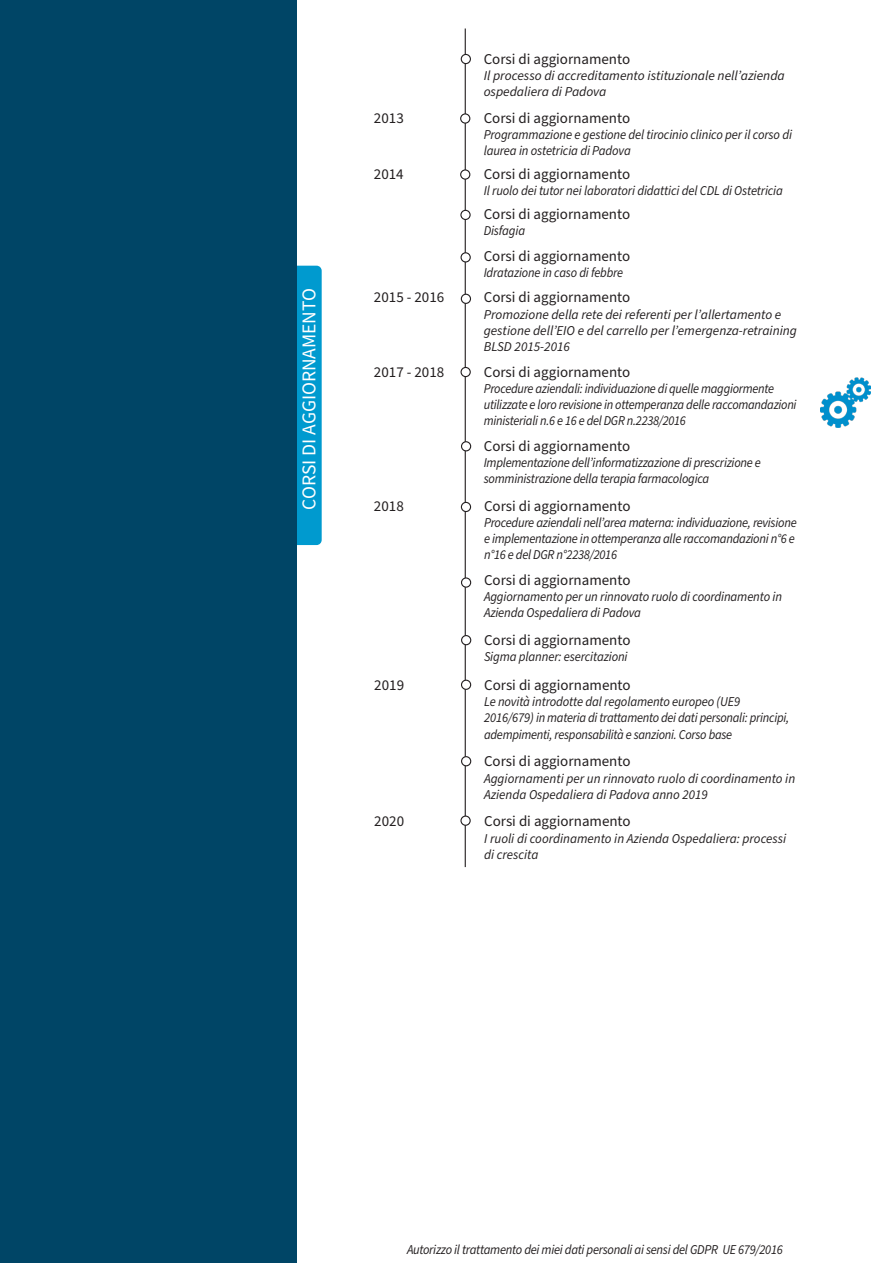
<style>
.page{position:relative;width:893px;height:1263px;background:#fff}
.page>*{position:absolute;margin:0;border:0;box-sizing:border-box;transform-origin:0 0}
.t1{font:19.5px "Source Sans Pro";color:#fff}
.t2{font:15px "Source Sans Pro";color:#231f20}
.t3{font:italic 13.5px/16.2px "Source Sans Pro";letter-spacing:-.015em;color:#231f20;scale:.94 1}
.t4{font:italic 13.5px/16.2px "Source Sans Pro";letter-spacing:-.015em;color:#231f20}
.t5{font:italic 13.5px/16.2px "Source Sans Pro";letter-spacing:-.015em;color:#231f20;scale:.93 1}
.t6{font:italic 13.5px/16.2px "Source Sans Pro";letter-spacing:-.015em;color:#231f20;scale:.92 1}
</style>
<div class="page">
<div style="left:286px;top:266px;width:36px;height:279px;background:#009acf;border-radius:5px"></div>
<hr style="left:465px;top:29px;width:1px;height:838px;background:#231f20">
<div style="left:461px;top:54px;width:9px;height:10px;background:#fff;border-radius:50%"></div>
<div style="left:461px;top:54px;width:10px;height:10px;border:1px solid #231f20;border-radius:50%"></div>
<div style="left:461px;top:170px;width:9px;height:9px;background:#fff;border-radius:50%"></div>
<div style="left:460px;top:169px;width:10px;height:11px;border:1px solid #231f20;border-radius:50%"></div>
<div style="left:461px;top:210px;width:9px;height:9px;background:#fff;border-radius:50%"></div>
<div style="left:460px;top:210px;width:11px;height:10px;border:1px solid #231f20;border-radius:50%"></div>
<div style="left:461px;top:114px;width:9px;height:9px;background:#fff;border-radius:50%"></div>
<div style="left:460px;top:113px;width:10px;height:11px;border:1px solid #231f20;border-radius:50%"></div>
<div style="left:461px;top:253px;width:9px;height:9px;background:#fff;border-radius:50%"></div>
<div style="left:460px;top:252px;width:11px;height:10px;border:1px solid #231f20;border-radius:50%"></div>
<div style="left:461px;top:294px;width:9px;height:9px;background:#fff;border-radius:50%"></div>
<div style="left:461px;top:294px;width:10px;height:10px;border:1px solid #231f20;border-radius:50%"></div>
<div style="left:461px;top:367px;width:9px;height:10px;background:#fff;border-radius:50%"></div>
<div style="left:460px;top:367px;width:11px;height:10px;border:1px solid #231f20;border-radius:50%"></div>
<div style="left:461px;top:502px;width:10px;height:9px;background:#fff;border-radius:50%"></div>
<div style="left:461px;top:502px;width:10px;height:10px;border:1px solid #231f20;border-radius:50%"></div>
<div style="left:461px;top:578px;width:10px;height:9px;background:#fff;border-radius:50%"></div>
<div style="left:461px;top:577px;width:10px;height:11px;border:1px solid #231f20;border-radius:50%"></div>
<div style="left:462px;top:636px;width:9px;height:9px;background:#fff;border-radius:50%"></div>
<div style="left:461px;top:635px;width:10px;height:10px;border:1px solid #231f20;border-radius:50%"></div>
<div style="left:461px;top:680px;width:10px;height:9px;background:#fff;border-radius:50%"></div>
<div style="left:461px;top:680px;width:10px;height:10px;border:1px solid #231f20;border-radius:50%"></div>
<div style="left:462px;top:757px;width:9px;height:9px;background:#fff;border-radius:50%"></div>
<div style="left:461px;top:756px;width:10px;height:10px;border:1px solid #231f20;border-radius:50%"></div>
<svg style="left:461px;top:816px;width:9px;height:9px"></svg>
<div style="left:460px;top:815px;width:11px;height:11px;border:1px solid #231f20;border-radius:50%"></div>
<div style="left:0;top:0;width:297px;height:1263px;background:#004566"></div>
<img style="left:820px;top:377px;width:50px;height:50px">
<div style="left:461px;top:442px;width:10px;height:9px;background:#fff;border-radius:50%"></div>
<div style="left:461px;top:441px;width:10px;height:10px;border:1px solid #231f20;border-radius:50%"></div>
<p class="t1" style="left:296px;top:510px;width:223px;rotate:-90deg">CORSI DI AGGIORNAMENTO</p>
<p class="t2" style="left:374px;top:108px;width:31px">2013</p>
<p class="t2" style="left:374px;top:164px;width:31px">2014</p>
<p class="t2" style="left:374px;top:287px;width:72px">2015 - 2016</p>
<p class="t2" style="left:374px;top:361px;width:72px">2017 - 2018</p>
<p class="t2" style="left:374px;top:496px;width:31px">2018</p>
<p class="t2" style="left:374px;top:675px;width:31px">2019</p>
<p class="t2" style="left:374px;top:811px;width:31px">2020</p>
<p class="t2" style="left:484px;top:49px;width:148px">Corsi di aggiornamento</p>
<p class="t4" style="left:484px;top:68px;width:303px">Il processo di accreditamento istituzionale nell’azienda ospedaliera di Padova</p>
<p class="t2" style="left:484px;top:108px;width:148px">Corsi di aggiornamento</p>
<p class="t3" style="left:484px;top:127px;width:330px">Programmazione e gestione del tirocinio clinico per il corso di laurea in ostetricia di Padova</p>
<p class="t2" style="left:484px;top:164px;width:148px">Corsi di aggiornamento</p>
<p class="t3" style="left:484px;top:183px;width:320px">Il ruolo dei tutor nei laboratori didattici del CDL di Ostetricia</p>
<p class="t2" style="left:484px;top:204px;width:148px">Corsi di aggiornamento</p>
<p class="t3" style="left:484px;top:223px;width:46px">Disfagia</p>
<p class="t2" style="left:484px;top:246px;width:148px">Corsi di aggiornamento</p>
<p class="t6" style="left:484px;top:265px;width:153px">Idratazione in caso di febbre</p>
<p class="t2" style="left:484px;top:287px;width:148px">Corsi di aggiornamento</p>
<p class="t4" style="left:484px;top:306px;width:315px">Promozione della rete dei referenti per l’allertamento e gestione dell’EIO e del carrello per l’emergenza-retraining<br>BLSD 2015-2016</p>
<p class="t2" style="left:484px;top:361px;width:148px">Corsi di aggiornamento</p>
<p class="t6" style="left:484px;top:381px;width:341px">Procedure aziendali: individuazione di quelle maggiormente utilizzate e loro revisione in ottemperanza delle raccomandazioni ministeriali n.6 e 16 e del DGR n.2238/2016</p>
<p class="t2" style="left:484px;top:436px;width:148px">Corsi di aggiornamento</p>
<p class="t5" style="left:484px;top:455px;width:300px">Implementazione dell’informatizzazione di prescrizione e somministrazione della terapia farmacologica</p>
<p class="t2" style="left:484px;top:496px;width:148px">Corsi di aggiornamento</p>
<p class="t5" style="left:484px;top:515px;width:338px">Procedure aziendali nell’area materna: individuazione, revisione e implementazione in ottemperanza alle raccomandazioni n°6 e n°16 e del DGR n°2238/2016</p>
<p class="t2" style="left:484px;top:570px;width:148px">Corsi di aggiornamento</p>
<p class="t3" style="left:484px;top:589px;width:319px">Aggiornamento per un rinnovato ruolo di coordinamento in<br>Azienda Ospedaliera di Padova</p>
<p class="t2" style="left:484px;top:630px;width:148px">Corsi di aggiornamento</p>
<p class="t3" style="left:484px;top:649px;width:154px">Sigma planner: esercitazioni</p>
<p class="t2" style="left:484px;top:675px;width:148px">Corsi di aggiornamento</p>
<p class="t3" style="left:484px;top:694px;width:326px">Le novità introdotte dal regolamento europeo (UE9<br>2016/679) in materia di trattamento dei dati personali: principi, adempimenti, responsabilità e sanzioni. Corso base</p>
<p class="t2" style="left:484px;top:751px;width:148px">Corsi di aggiornamento</p>
<p class="t4" style="left:484px;top:770px;width:313px">Aggiornamenti per un rinnovato ruolo di coordinamento in<br>Azienda Ospedaliera di Padova anno 2019</p>
<p class="t2" style="left:484px;top:811px;width:148px">Corsi di aggiornamento</p>
<p class="t4" style="left:484px;top:830px;width:303px">I ruoli di coordinamento in Azienda Ospedaliera: processi di crescita</p>
<p class="t5" style="left:407px;top:1241px;width:406px">Autorizzo il trattamento dei miei dati personali ai sensi del GDPR UE 679/2016</p>
</div>
